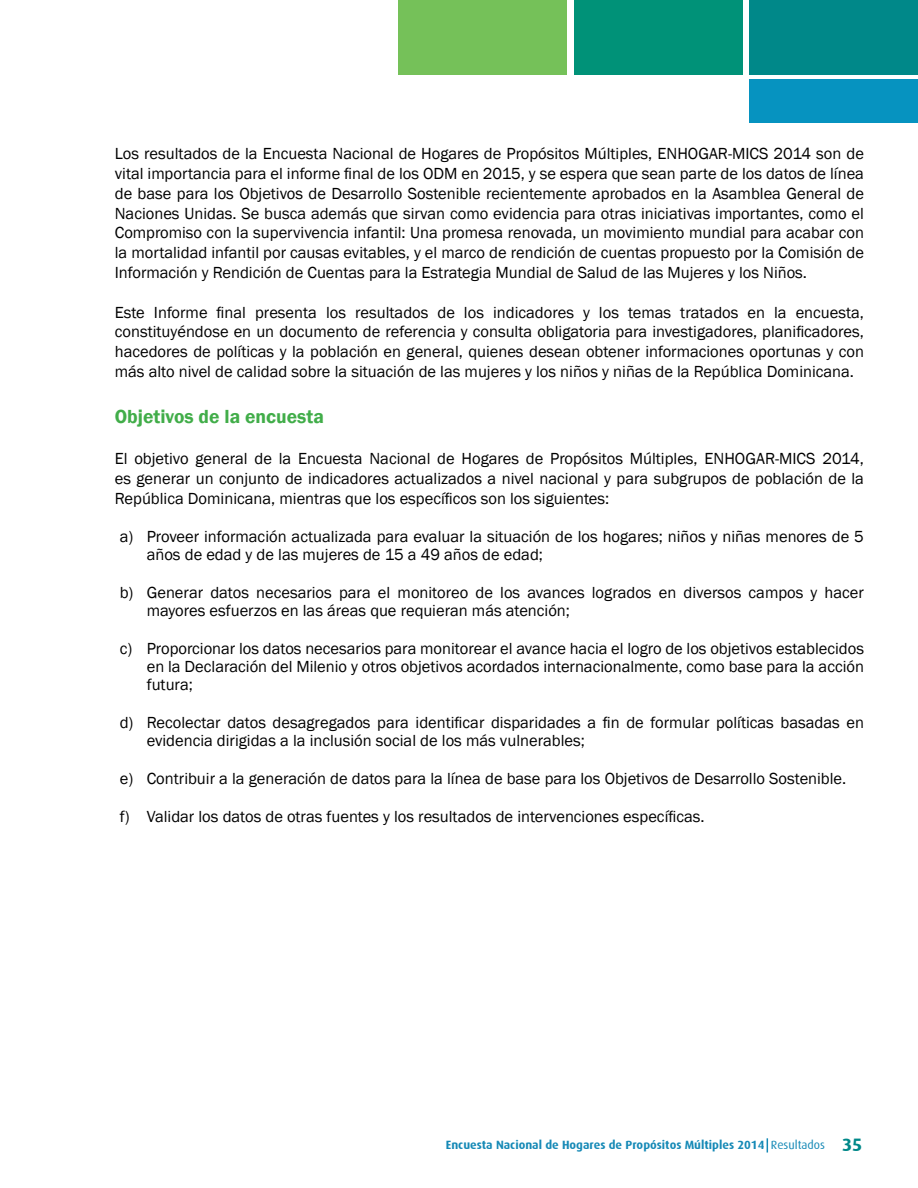
<style>
.page{position:relative;width:918px;height:1188px;background:#fff}
.page>*{position:absolute;margin:0;border:0;box-sizing:border-box;transform-origin:0 0}
.t1{font:600 19.5px "Franklin Gothic";color:#41ad49}
.t2{font:16.5px/19.8px "Franklin Gothic";color:#000;text-align:justify}
.t3{font:700 12px "Dax";color:#1589b6}
.s1{font-weight:400}
.s2{font-size:18px;color:#008889}
</style>
<div class="page">
<svg style="left:767px;top:1138px;width:1px;height:15px"></svg>
<div style="left:574px;top:0;width:169px;height:75px;background:#009278"></div>
<div style="left:749px;top:0;width:168px;height:75px;background:#008889"></div>
<div style="left:749px;top:79px;width:169px;height:43px;background:#0693c0"></div>
<div style="left:398px;top:0;width:169px;height:75px;background:#75c159"></div>
<p class="t2" style="left:115px;top:144px;width:751px">Los resultados de la Encuesta Nacional de Hogares de Propósitos Múltiples, ENHOGAR-MICS 2014 son de vital importancia para el informe final de los ODM en 2015, y se espera que sean parte de los datos de línea de base para los Objetivos de Desarrollo Sostenible recientemente aprobados en la Asamblea General de Naciones Unidas. Se busca además que sirvan como evidencia para otras iniciativas importantes, como el Compromiso con la supervivencia infantil: Una promesa renovada, un movimiento mundial para acabar con la mortalidad infantil por causas evitables, y el marco de rendición de cuentas propuesto por la Comisión de Información y Rendición de Cuentas para la Estrategia Mundial de Salud de las Mujeres y los Niños.</p>
<p class="t2" style="left:115px;top:303px;width:751px">Este Informe final presenta los resultados de los indicadores y los temas tratados en la encuesta, constituyéndose en un documento de referencia y consulta obligatoria para investigadores, planificadores, hacedores de políticas y la población en general, quienes desean obtener informaciones oportunas y con más alto nivel de calidad sobre la situación de las mujeres y los niños y niñas de la República Dominicana.</p>
<p class="t1" style="left:115px;top:405px;width:211px">Objetivos de la encuesta</p>
<p class="t2" style="left:115px;top:449px;width:751px">El objetivo general de la Encuesta Nacional de Hogares de Propósitos Múltiples, ENHOGAR-MICS 2014, es generar un conjunto de indicadores actualizados a nivel nacional y para subgrupos de población de la República Dominicana, mientras que los específicos son los siguientes:</p>
<p class="t2" style="left:147px;top:528px;width:719px;line-height:18.1px;text-indent:-27px">a) Proveer información actualizada para evaluar la situación de los hogares; niños y niñas menores de 5 años de edad y de las mujeres de 15 a 49 años de edad;</p>
<p class="t2" style="left:147px;top:584px;width:719px;line-height:18.1px;text-indent:-27px">b) Generar datos necesarios para el monitoreo de los avances logrados en diversos campos y hacer mayores esfuerzos en las áreas que requieran más atención;</p>
<p class="t2" style="left:147px;top:640px;width:719px;line-height:18.1px;text-indent:-27px">c) Proporcionar los datos necesarios para monitorear el avance hacia el logro de los objetivos establecidos en la Declaración del Milenio y otros objetivos acordados internacionalmente, como base para la acción futura;</p>
<p class="t2" style="left:147px;top:714px;width:719px;line-height:18.1px;text-indent:-27px">d) Recolectar datos desagregados para identificar disparidades a fin de formular políticas basadas en evidencia dirigidas a la inclusión social de los más vulnerables;</p>
<p class="t2" style="left:120px;top:769px;width:728px">e) Contribuir a la generación de datos para la línea de base para los Objetivos de Desarrollo Sostenible.</p>
<p class="t2" style="left:120px;top:807px;width:586px">f) Validar los datos de otras fuentes y los resultados de intervenciones específicas.</p>
<p class="t3" style="left:446px;top:1138px;width:418px">Encuesta Nacional de Hogares de Propósitos Múltiples 2014 <span class="s1">Resultados</span> <span class="s2">35</span></p>
</div>
